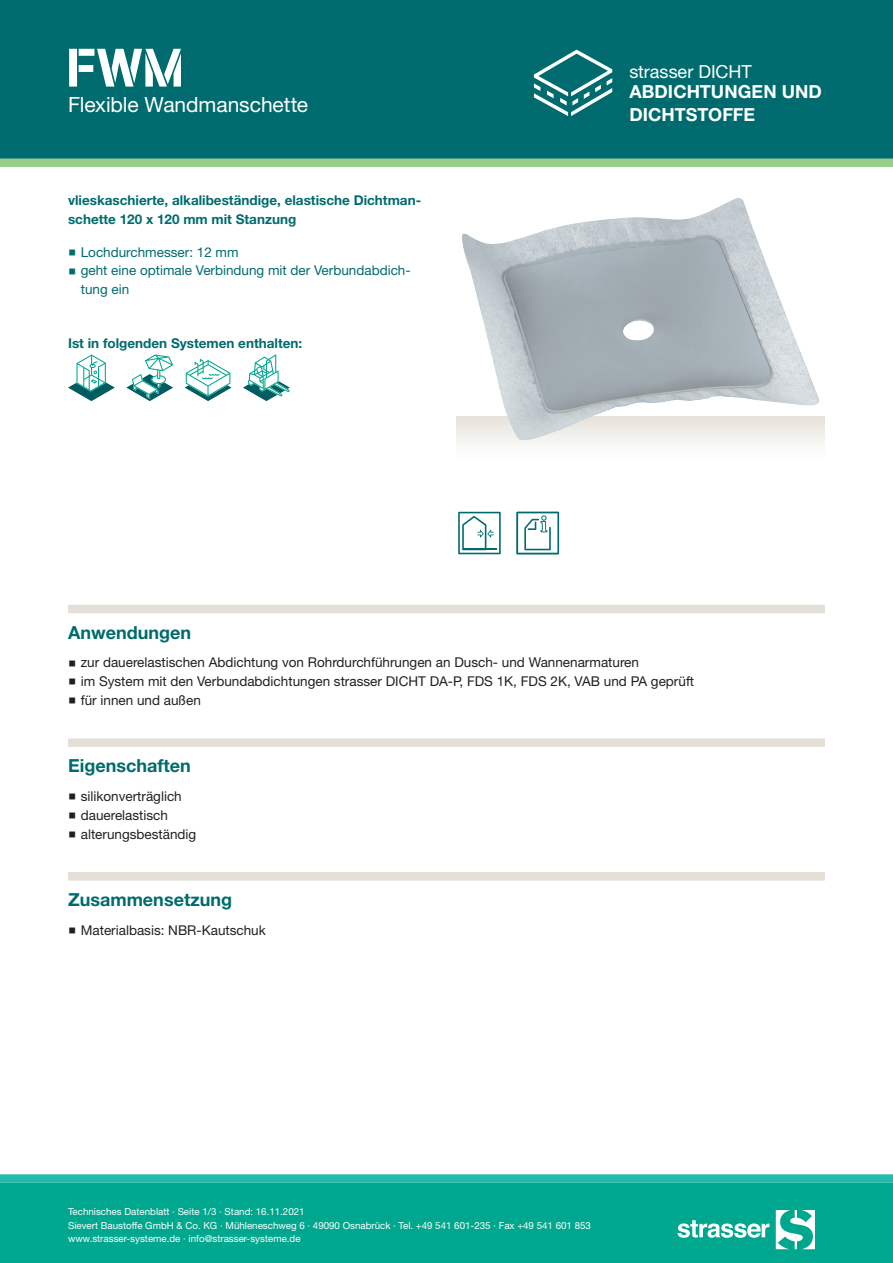
<style>
.page{position:relative;width:893px;height:1263px;background:#fff}
.page>*{position:absolute;margin:0;border:0;box-sizing:border-box;transform-origin:0 0}
.CB_AF_STR_Produkt_ku{font:700 54px "Standard CT Stencil";color:#fff}
.CB_AF_STR_Produkt_la{font:21px "Helvetica Neue LT Std";letter-spacing:-.005em;color:#fff}
.CB_AF_STR_Ueberschri{font:700 18px "Helvetica Neue LT Std";color:#006b6e}
.CB_AF_STR_Produktgru{font:700 18px/22.5px "Helvetica Neue LT Std";letter-spacing:.005em;color:#fff}
.CB_AF_STR_Produktgru-2{font:18px "Helvetica Neue LT Std";color:#fff}
.t1{font:13.5px "Helvetica Neue LT Std";color:#231f20}
.CB_AF_STR_Grundschri{font:700 13.5px/18.8px "Helvetica Neue LT Std";color:#006b6e}
.t2{font:13.5px/18.8px "Helvetica Neue LT Std";color:#006b6e}
.t3{font:9.75px/13.5px "Helvetica Neue LT Std";color:#fff}
</style>
<div class="page">
<div style="left:0;top:0;width:893px;height:159px;background:#006b6e"></div>
<div style="left:0;top:159px;width:893px;height:8px;background:#96ce8a"></div>
<svg style="left:534px;top:50px;width:78px;height:66px"></svg>
<div style="left:0;top:1183px;width:893px;height:80px;background:#00a78f"></div>
<svg style="left:678px;top:1220px;width:91px;height:18px"></svg>
<svg style="left:776px;top:1210px;width:39px;height:39px"></svg>
<div style="left:0;top:1174px;width:893px;height:9px;background:#22bbab"></div>
<div style="left:456px;top:196px;width:369px;height:263px;background:#fafaf9"></div>
<img style="left:459px;top:198px;width:363px;height:242px">
<svg style="left:458px;top:512px;width:43px;height:42px"></svg>
<hr style="left:463px;top:549px;width:34px;height:1px;background:#006b6e">
<svg style="left:516px;top:512px;width:43px;height:42px"></svg>
<svg style="left:68px;top:355px;width:47px;height:46px"></svg>
<svg style="left:126px;top:354px;width:47px;height:47px"></svg>
<svg style="left:185px;top:359px;width:46px;height:42px"></svg>
<svg style="left:243px;top:354px;width:47px;height:47px"></svg>
<div style="left:68px;top:605px;width:757px;height:8px;background:#e5e0d7"></div>
<div style="left:68px;top:738px;width:757px;height:9px;background:#e5e0d7"></div>
<div style="left:68px;top:872px;width:757px;height:9px;background:#e5e0d7"></div>
<p class="CB_AF_STR_Produkt_ku" style="left:66px;top:34px;width:120px">FWM</p>
<p class="CB_AF_STR_Produkt_la" style="left:68px;top:92px;width:242px">Flexible Wandmanschette</p>
<p class="CB_AF_STR_Grundschri" style="left:68px;top:191px;width:355px">vlieskaschierte, alkalibeständige, elastische Dichtman&shy;schette 120 x 120 mm mit Stanzung</p>
<p class="t2" style="left:81px;top:242px;width:159px">Lochdurchmesser: 12 mm</p>
<p class="t2" style="left:81px;top:261px;width:331px">geht eine optimale Verbindung mit der Verbundabdich&shy;tung ein</p>
<p class="CB_AF_STR_Grundschri" style="left:68px;top:333px;width:236px">Ist in folgenden Systemen enthalten:</p>
<p class="CB_AF_STR_Produktgru-2" style="left:629px;top:61px;width:124px">strasser DICHT</p>
<p class="CB_AF_STR_Produktgru" style="left:629px;top:80px;width:194px">ABDICHTUNGEN UND<br>DICHTSTOFFE</p>
<p class="CB_AF_STR_Ueberschri" style="left:68px;top:621px;width:125px">Anwendungen</p>
<p class="t1" style="left:81px;top:655px;width:560px">zur dauerelastischen Abdichtung von Rohrdurchführungen an Dusch- und Wannenarmaturen</p>
<p class="t1" style="left:81px;top:673px;width:615px">im System mit den Verbundabdichtungen strasser DICHT DA-P, FDS 1K, FDS 2K, VAB und PA geprüft</p>
<p class="t1" style="left:81px;top:692px;width:122px">für innen und außen</p>
<p class="CB_AF_STR_Ueberschri" style="left:68px;top:755px;width:124px">Eigenschaften</p>
<p class="t1" style="left:81px;top:788px;width:102px">silikonverträglich</p>
<p class="t1" style="left:81px;top:807px;width:89px">dauerelastisch</p>
<p class="t1" style="left:81px;top:826px;width:117px">alterungsbeständig</p>
<p class="CB_AF_STR_Ueberschri" style="left:68px;top:888px;width:165px">Zusammensetzung</p>
<p class="t1" style="left:81px;top:922px;width:187px">Materialbasis: NBR-Kautschuk</p>
<p class="t3" style="left:68px;top:1205px;width:524px">Technisches Datenblatt · Seite 1/3 · Stand: 16.11.2021<br>Sievert Baustoffe GmbH &amp; Co. KG · Mühleneschweg 6 · 49090 Osnabrück · Tel. +49 541 601-235 · Fax +49 541 601 853 www.strasser-systeme.de · info@strasser-systeme.de</p>
</div>
